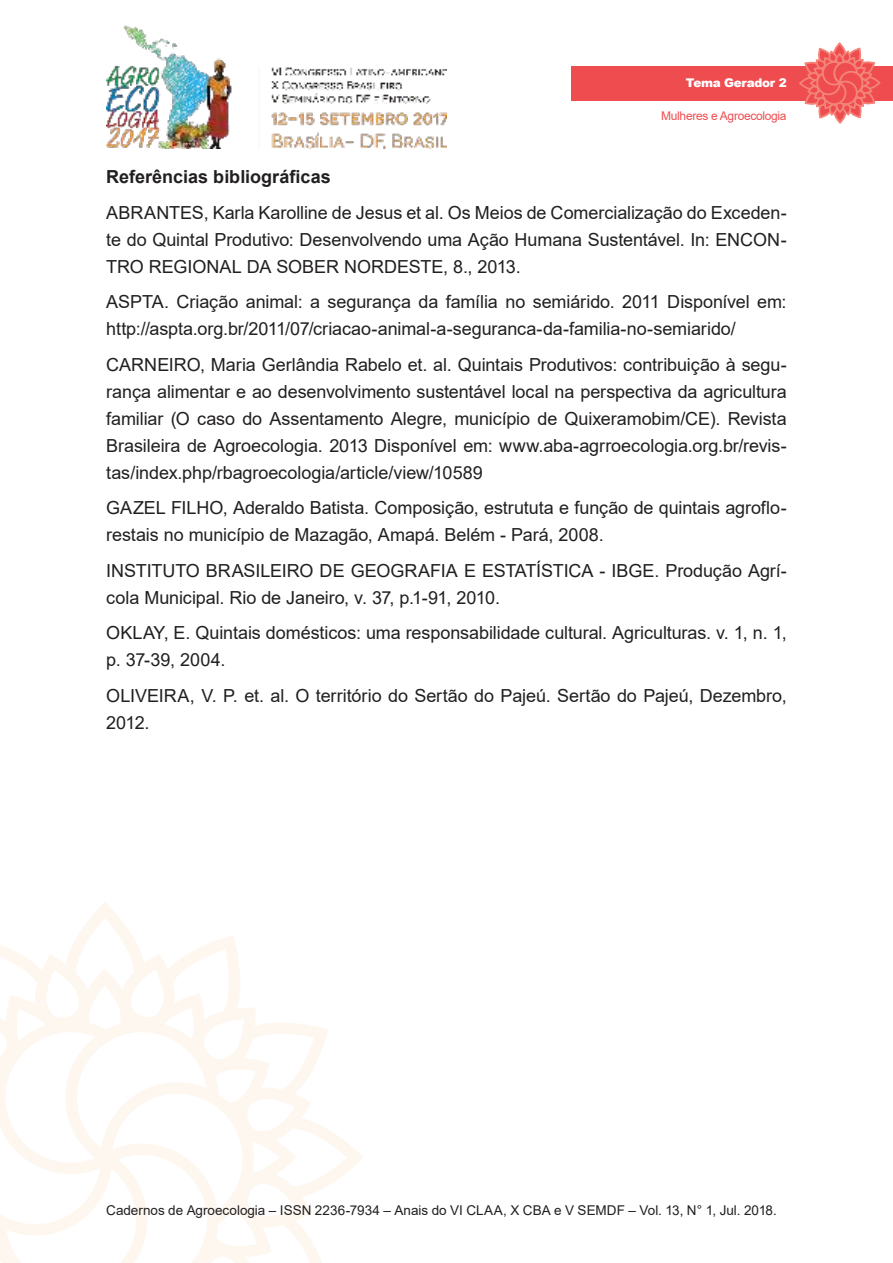
<style>
.page{position:relative;width:893px;height:1263px;background:#fff}
.page>*{position:absolute;margin:0;border:0;box-sizing:border-box;transform-origin:0 0}
.t1{font:18px/27px "Arial";letter-spacing:-.005em;color:#221f1f}
.t2{font:700 18px "Arial";color:#221f1f}
.t3{font:13.5px "Arial";color:#221f1f}
.t4{font:12px "Arial";letter-spacing:-.025em;color:#ef4c50}
.t5{font:900 12px "Arial";letter-spacing:-.025em;color:#fff}
</style>
<div class="page">
<img style="left:106px;top:25px;width:340px;height:124px">
<svg style="left:0;top:910px;width:363px;height:353px"></svg>
<div style="left:571px;top:66px;width:322px;height:34px;background:#ef4c50"></div>
<svg style="left:798px;top:43px;width:83px;height:81px"></svg>
<p class="t5" style="left:686px;top:76px;width:102px">Tema Gerador 2</p>
<p class="t4" style="left:661px;top:112px;width:127px">Mulheres e Agroecologia</p>
<p class="t2" style="left:106px;top:170px;width:226px">Referências bibliográficas</p>
<p class="t1" style="left:106px;top:201px;width:682px;text-align:justify">ABRANTES, Karla Karolline de Jesus et al. Os Meios de Comercialização do Exceden&shy;te do Quintal Produtivo: Desenvolvendo uma Ação Humana Sustentável. In: ENCON-TRO REGIONAL DA SOBER NORDESTE, 8., 2013.</p>
<p class="t1" style="left:106px;top:290px;width:682px">ASPTA. Criação animal: a segurança da família no semiárido. 2011 Disponível em: http://aspta.org.br/2011/07/criacao-animal-a-seguranca-da-familia-no-semiarido/</p>
<p class="t1" style="left:106px;top:353px;width:682px;text-align:justify">CARNEIRO, Maria Gerlândia Rabelo et. al. Quintais Produtivos: contribuição à segu&shy;rança alimentar e ao desenvolvimento sustentável local na perspectiva da agricultura familiar (O caso do Assentamento Alegre, município de Quixeramobim/CE). Revista Brasileira de Agroecologia. 2013 Disponível em: www.aba-agrroecologia.org.br/revis&shy;tas/index.php/rbagroecologia/article/view/10589</p>
<p class="t1" style="left:106px;top:496px;width:682px">GAZEL FILHO, Aderaldo Batista. Composição, estrututa e função de quintais agroflo&shy;restais no município de Mazagão, Amapá. Belém - Pará, 2008.</p>
<p class="t1" style="left:106px;top:559px;width:682px">INSTITUTO BRASILEIRO DE GEOGRAFIA E ESTATÍSTICA - IBGE. Produção Agrí&shy;cola Municipal. Rio de Janeiro, v. 37, p.1-91, 2010.</p>
<p class="t1" style="left:106px;top:621px;width:682px">OKLAY, E. Quintais domésticos: uma responsabilidade cultural. Agriculturas. v. 1, n. 1, p. 37-39, 2004.</p>
<p class="t1" style="left:106px;top:684px;width:682px">OLIVEIRA, V. P. et. al. O território do Sertão do Pajeú. Sertão do Pajeú, Dezembro,<br>2012.</p>
<p class="t3" style="left:106px;top:1205px;width:672px">Cadernos de Agroecologia – ISSN 2236-7934 – Anais do VI CLAA, X CBA e V SEMDF – Vol. 13, N° 1, Jul. 2018.</p>
</div>
